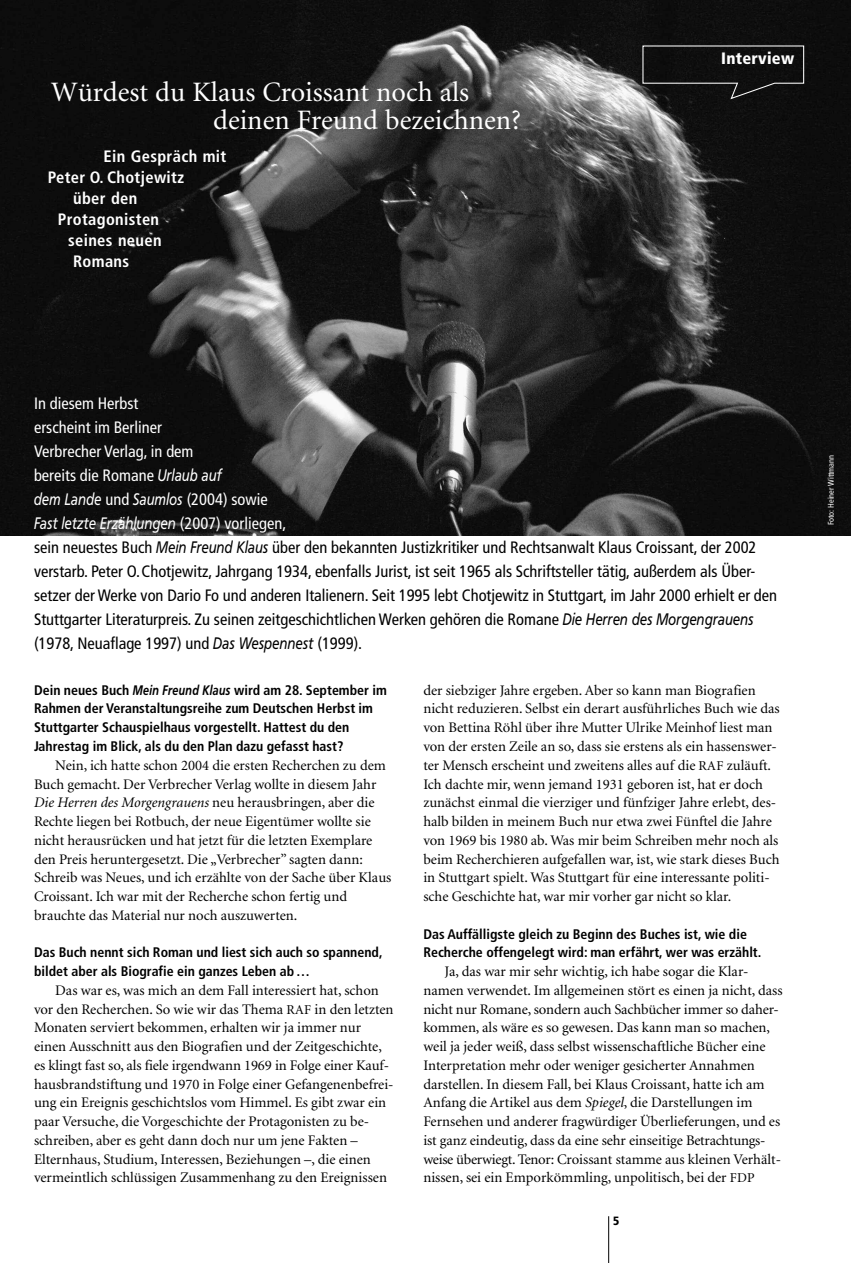
<style>
.page{position:relative;width:851px;height:1263px;background:#fff}
.page>*{position:absolute;margin:0;border:0;box-sizing:border-box;transform-origin:0 0}
.t1{font:28.2px/28.5px "Minion";color:#fff}
.t2{font:condensed 16.5px/24px "Frutiger";color:#000}
.t3{font:condensed 16.5px/24px "Frutiger";color:#fff}
.t4{font:700 condensed 16.5px "Frutiger";letter-spacing:.02em;color:#fff}
.t5{font:italic 16.5px/24px "Frutiger BQ";letter-spacing:.025em;color:#fff;scale:.8 1}
.t6{font:900 condensed 16.5px "Frutiger";letter-spacing:.015em;color:#fff}
.t7{font:14.7px/18.8px "Minion";color:#000}
.t8{font:700 condensed 13.8px/18.8px "Frutiger";color:#000}
.t9{font:900 condensed 12px "Frutiger";color:#000}
.t10{font:condensed 8.25px "Frutiger";color:#fff}
.s1{font-family:"Frutiger BQ";font-style:italic;font-stretch:normal}
.s2{font-family:"Frutiger";font-style:normal;font-stretch:condensed}
.s3{font-family:"Frutiger BQ";font-style:italic;font-stretch:normal;font-size:13.65px}
.s4{font-style:italic}
.s5{font-size:13.5px}
</style>
<div class="page">
<img style="left:0;top:0;width:850px;height:536px">
<hr style="left:608px;top:1216px;width:1px;height:47px;background:#000">
<svg style="left:642px;top:45px;width:162px;height:54px;background:#1a1a1a"></svg>
<h1 class="t1" style="left:213px;top:80px;width:309px;text-indent:-162px">Würdest du Klaus Croissant noch als deinen Freund bezeichnen?</h1>
<p class="t4" style="left:103px;top:149px;width:124px">Ein Gespräch mit</p>
<p class="t4" style="left:48px;top:170px;width:138px">Peter O. Chotjewitz</p>
<p class="t4" style="left:73px;top:191px;width:66px">über den</p>
<p class="t4" style="left:58px;top:212px;width:103px">Protagonisten</p>
<p class="t4" style="left:68px;top:233px;width:95px">seines neuen</p>
<p class="t4" style="left:73px;top:254px;width:58px">Romans</p>
<p class="t6" style="left:721px;top:52px;width:74px">Interview</p>
<p class="t3" style="left:34px;top:392px;width:189px">In diesem Herbst<br>erscheint im Berliner<br>Verbrecher Verlag, in dem bereits die Romane <span class="s1">Urlaub auf</span></p>
<p class="t5" style="left:34px;top:487px;width:317px">dem Lande <span class="s2">und</span> Saumlos <span class="s2">(2004) sowie<br></span>Fast letzte Erzählungen <span class="s2">(2007) vorliegen,</span></p>
<p class="t2" style="left:34px;top:536px;width:744px">sein neuestes Buch <span class="s1">Mein Freund Klaus</span> über den bekannten Justizkritiker und Rechtsanwalt Klaus Croissant, der 2002 verstarb. Peter O.Chotjewitz, Jahrgang 1934, ebenfalls Jurist, ist seit 1965 als Schriftsteller tätig, außerdem als Über&shy;setzer der Werke von Dario Fo und anderen Italienern. Seit 1995 lebt Chotjewitz in Stuttgart, im Jahr 2000 erhielt er den Stuttgarter Literaturpreis. Zu seinen zeitgeschichtlichen Werken gehören die Romane <span class="s1">Die Herren des Morgengrauens </span>(1978, Neuaflage 1997) und <span class="s1">Das Wespennest</span> (1999).</p>
<p class="t8" style="left:34px;top:682px;width:354px">Dein neues Buch <span class="s3">Mein Freund Klaus</span> wird am 28. September im Rahmen der Veranstaltungsreihe zum Deutschen Herbst im Stuttgarter Schauspielhaus vorgestellt. Hattest du den Jahrestag im Blick, als du den Plan dazu gefasst hast?</p>
<p class="t7" style="left:34px;top:757px;width:359px;text-indent:21px">Nein, ich hatte schon 2004 die ersten Recherchen zu dem Buch gemacht. Der Verbrecher Verlag wollte in diesem Jahr <span class="s4">Die Herren des Morgengrauens</span> neu herausbringen, aber die Rechte liegen bei Rotbuch, der neue Eigentümer wollte sie nicht herausrücken und hat jetzt für die letzten Exemplare den Preis heruntergesetzt. Die „Verbrecher” sagten dann:<br>Schreib was Neues, und ich erzählte von der Sache über Klaus Croissant. Ich war mit der Recherche schon fertig und brauchte das Material nur noch auszuwerten.</p>
<p class="t8" style="left:34px;top:944px;width:350px">Das Buch nennt sich Roman und liest sich auch so spannend, bildet aber als Biografie ein ganzes Leben ab …</p>
<p class="t7" style="left:34px;top:982px;width:361px;text-indent:21px">Das war es, was mich an dem Fall interessiert hat, schon vor den Recherchen. So wie wir das Thema <span class="s5">RAF</span> in den letzten Monaten serviert bekommen, erhalten wir ja immer nur einen Ausschnitt aus den Biografien und der Zeitgeschichte, es klingt fast so, als fiele irgendwann 1969 in Folge einer Kauf&shy;hausbrandstiftung und 1970 in Folge einer Gefangenenbefrei&shy;ung ein Ereignis geschichtslos vom Himmel. Es gibt zwar ein paar Versuche, die Vorgeschichte der Protagonisten zu be&shy;schreiben, aber es geht dann doch nur um jene Fakten – Elternhaus, Studium, Interessen, Beziehungen –, die einen vermeintlich schlüssigen Zusammenhang zu den Ereignissen</p>
<p class="t7" style="left:423px;top:682px;width:358px">der siebziger Jahre ergeben. Aber so kann man Biografien nicht reduzieren. Selbst ein derart ausführliches Buch wie das von Bettina Röhl über ihre Mutter Ulrike Meinhof liest man von der ersten Zeile an so, dass sie erstens als ein hassenswer&shy;ter Mensch erscheint und zweitens alles auf die <span class="s5">RAF</span> zuläuft.<br>Ich dachte mir, wenn jemand 1931 geboren ist, hat er doch zunächst einmal die vierziger und fünfziger Jahre erlebt, des&shy;halb bilden in meinem Buch nur etwa zwei Fünftel die Jahre von 1969 bis 1980 ab. Was mir beim Schreiben mehr noch als beim Recherchieren aufgefallen war, ist, wie stark dieses Buch in Stuttgart spielt. Was Stuttgart für eine interessante politi&shy;sche Geschichte hat, war mir vorher gar nicht so klar.</p>
<p class="t8" style="left:423px;top:925px;width:339px">Das Auffälligste gleich zu Beginn des Buches ist, wie die<br>Recherche offengelegt wird: man erfährt, wer was erzählt.</p>
<p class="t7" style="left:423px;top:963px;width:361px;text-indent:21px">Ja, das war mir sehr wichtig, ich habe sogar die Klar&shy;namen verwendet. Im allgemeinen stört es einen ja nicht, dass nicht nur Romane, sondern auch Sachbücher immer so daher&shy;kommen, als wäre es so gewesen. Das kann man so machen, weil ja jeder weiß, dass selbst wissenschaftliche Bücher eine Interpretation mehr oder weniger gesicherter Annahmen darstellen. In diesem Fall, bei Klaus Croissant, hatte ich am Anfang die Artikel aus dem <span class="s4">Spiegel</span>, die Darstellungen im Fernsehen und anderer fragwürdiger Überlieferungen, und es ist ganz eindeutig, dass da eine sehr einseitige Betrachtungs&shy;weise überwiegt. Tenor: Croissant stamme aus kleinen Verhält&shy;nissen, sei ein Emporkömmling, unpolitisch, bei der <span class="s5">FDP</span></p>
<p class="t9" style="left:613px;top:1216px;width:8px">5</p>
<p class="t10" style="left:827px;top:525px;width:72px;rotate:-90deg">Foto: Heiner Wittmann</p>
</div>
